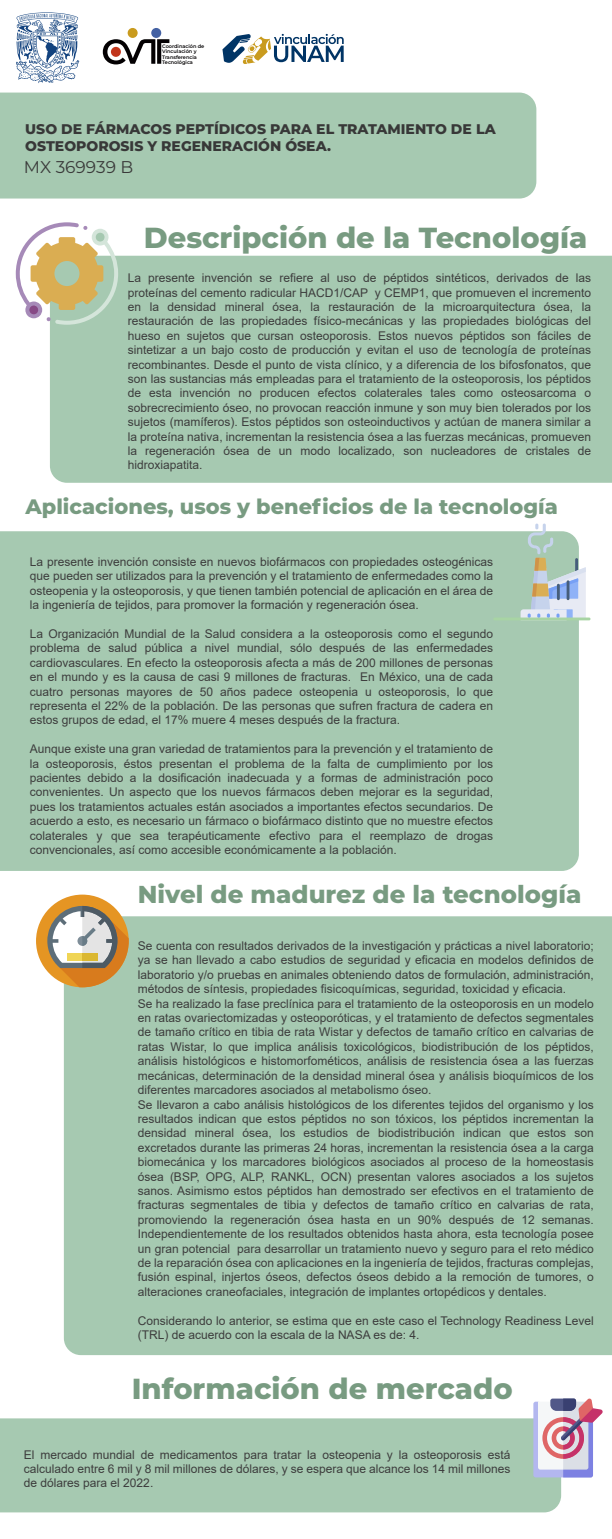
<style>
.page{position:relative;width:612px;height:1539px;background:#fff}
.page>*{position:absolute;margin:0;border:0;box-sizing:border-box;transform-origin:0 0}
.t1{font:800 29px "Montserrat";color:#789b81}
.t2{font:800 24.5px "Montserrat";color:#789b81}
.t3{font:800 20.9px "Montserrat";color:#789b81}
.t4{font:17px "Montserrat";color:#3a3a3a}
.t5{font:800 14px/16.8px "Montserrat";color:#383838}
.t6{font:12px/14.4px "Arial";color:#3d3d3d;text-align:justify}
.t7{font:600 5px/5.3px "Montserrat";color:#030002}
</style>
<div class="page">
<div style="left:0;top:93px;width:536px;height:106px;background:#a6c9b1"></div>
<div style="left:50px;top:256px;width:562px;height:227px;background:#a6c9b1"></div>
<svg style="left:16px;top:222px;width:102px;height:103px"></svg>
<div style="left:0;top:531px;width:579px;height:340px;background:#a6c9b1"></div>
<svg style="left:521px;top:523px;width:65px;height:94px"></svg>
<hr style="left:493px;top:617px;width:98px;height:3px;background:#a8d4a4">
<div style="left:64px;top:916px;width:548px;height:439px;background:#a6c9b1"></div>
<div style="left:36px;top:894px;width:93px;height:93px;background:#e59523;border-radius:50%"></div>
<svg style="left:47px;top:906px;width:82px;height:81px"></svg>
<div style="left:0;top:1418px;width:561px;height:94px;background:#a6c9b1"></div>
<svg style="left:533px;top:1398px;width:70px;height:79px"></svg>
<svg style="left:16px;top:12px;width:63px;height:71px"></svg>
<div style="left:128px;top:28px;width:10px;height:10px;background:#c99b1e;border-radius:50%"></div>
<div style="left:151px;top:28px;width:10px;height:10px;background:#4461a3;border-radius:50%"></div>
<svg style="left:103px;top:39px;width:66px;height:25px"></svg>
<svg style="left:222px;top:34px;width:122px;height:30px"></svg>
<p class="t7" style="left:162px;top:43px;width:44px">Coordinación de<br>Vinculación y<br>Transferencia<br>Tecnológica</p>
<p class="t5" style="left:25px;top:120px;width:472px">USO DE FÁRMACOS PEPTÍDICOS PARA EL TRATAMIENTO DE LA<br>OSTEOPOROSIS Y REGENERACIÓN ÓSEA.</p>
<h3 class="t4" style="left:24px;top:156px;width:111px">MX 369939 B</h3>
<h1 class="t1" style="left:144px;top:216px;width:445px">Descripción de la Tecnología</h1>
<p class="t6" style="left:128px;top:271px;width:465px">La presente invención se refiere al uso de péptidos sintéticos, derivados de las proteínas del cemento radicular HACD1/CAP y CEMP1, que promueven el incremento en la densidad mineral ósea, la restauración de la microarquitectura ósea, la restauración de las propiedades físico-mecánicas y las propiedades biológicas del hueso en sujetos que cursan osteoporosis. Estos nuevos péptidos son fáciles de sintetizar a un bajo costo de producción y evitan el uso de tecnología de proteínas recombinantes. Desde el punto de vista clínico, y a diferencia de los bifosfonatos, que son las sustancias más empleadas para el tratamiento de la osteoporosis, los péptidos de esta invención no producen efectos colaterales tales como osteosarcoma o sobrecrecimiento óseo, no provocan reacción inmune y son muy bien tolerados por los sujetos (mamíferos). Estos péptidos son osteoinductivos y actúan de manera similar a la proteína nativa, incrementan la resistencia ósea a las fuerzas mecánicas, promueven la regeneración ósea de un modo localizado, son nucleadores de cristales de hidroxiapatita.</p>
<h3 class="t3" style="left:25px;top:491px;width:534px">Aplicaciones, usos y beneficios de la tecnología</h3>
<p class="t6" style="left:30px;top:554px;width:465px">La presente invención consiste en nuevos biofármacos con propiedades osteogénicas que pueden ser utilizados para la prevención y el tratamiento de enfermedades como la osteopenia y la osteoporosis, y que tienen también potencial de aplicación en el área de la ingeniería de tejidos, para promover la formación y regeneración ósea.</p>
<p class="t6" style="left:30px;top:626px;width:465px">La Organización Mundial de la Salud considera a la osteoporosis como el segundo problema de salud pública a nivel mundial, sólo después de las enfermedades cardiovasculares. En efecto la osteoporosis afecta a más de 200 millones de personas en el mundo y es la causa de casi 9 millones de fracturas. En México, una de cada cuatro personas mayores de 50 años padece osteopenia u osteoporosis, lo que representa el 22% de la población. De las personas que sufren fractura de cadera en estos grupos de edad, el 17% muere 4 meses después de la fractura.</p>
<p class="t6" style="left:30px;top:742px;width:465px">Aunque existe una gran variedad de tratamientos para la prevención y el tratamiento de la osteoporosis, éstos presentan el problema de la falta de cumplimiento por los pacientes debido a la dosificación inadecuada y a formas de administración poco convenientes. Un aspecto que los nuevos fármacos deben mejorar es la seguridad, pues los tratamientos actuales están asociados a importantes efectos secundarios. De acuerdo a esto, es necesario un fármaco o biofármaco distinto que no muestre efectos colaterales y que sea terapéuticamente efectivo para el reemplazo de drogas convencionales, así como accesible económicamente a la población.</p>
<h2 class="t2" style="left:138px;top:876px;width:445px">Nivel de madurez de la tecnología</h2>
<p class="t6" style="left:138px;top:938px;width:458px;text-align:left">Se cuenta con resultados derivados de la investigación y prácticas a nivel laboratorio; ya se han llevado a cabo estudios de seguridad y eficacia en modelos definidos de laboratorio y/o pruebas en animales obteniendo datos de formulación, administración, métodos de síntesis, propiedades fisicoquímicas, seguridad, toxicidad y eficacia.<br>Se ha realizado la fase preclínica para el tratamiento de la osteoporosis en un modelo en ratas ovariectomizadas y osteoporóticas, y el tratamiento de defectos segmentales de tamaño crítico en tibia de rata Wistar y defectos de tamaño crítico en calvarias de ratas Wistar, lo que implica análisis toxicológicos, biodistribución de los péptidos, análisis histológicos e histomorfométicos, análisis de resistencia ósea a las fuerzas mecánicas, determinación de la densidad mineral ósea y análisis bioquímicos de los diferentes marcadores asociados al metabolismo óseo.<br>Se llevaron a cabo análisis histológicos de los diferentes tejidos del organismo y los resultados indican que estos péptidos no son tóxicos, los péptidos incrementan la densidad mineral ósea, los estudios de biodistribución indican que estos son excretados durante las primeras 24 horas, incrementan la resistencia ósea a la carga biomecánica y los marcadores biológicos asociados al proceso de la homeostasis ósea (BSP, OPG, ALP, RANKL, OCN) presentan valores asociados a los sujetos sanos. Asimismo estos péptidos han demostrado ser efectivos en el tratamiento de fracturas segmentales de tibia y defectos de tamaño crítico en calvarias de rata, promoviendo la regeneración ósea hasta en un 90% después de 12 semanas.<br>Independientemente de los resultados obtenidos hasta ahora, esta tecnología posee un gran potencial para desarrollar un tratamiento nuevo y seguro para el reto médico de la reparación ósea con aplicaciones en la ingeniería de tejidos, fracturas complejas, fusión espinal, injertos óseos, defectos óseos debido a la remoción de tumores, o alteraciones craneofaciales, integración de implantes ortopédicos y dentales.</p>
<p class="t6" style="left:138px;top:1313px;width:458px">Considerando lo anterior, se estima que en este caso el Technology Readiness Level (TRL) de acuerdo con la escala de la NASA es de: 4.</p>
<h1 class="t1" style="left:132px;top:1367px;width:383px">Información de mercado</h1>
<p class="t6" style="left:24px;top:1447px;width:488px">El mercado mundial de medicamentos para tratar la osteopenia y la osteoporosis está calculado entre 6 mil y 8 mil millones de dólares, y se espera que alcance los 14 mil millones de dólares para el 2022.</p>
</div>
